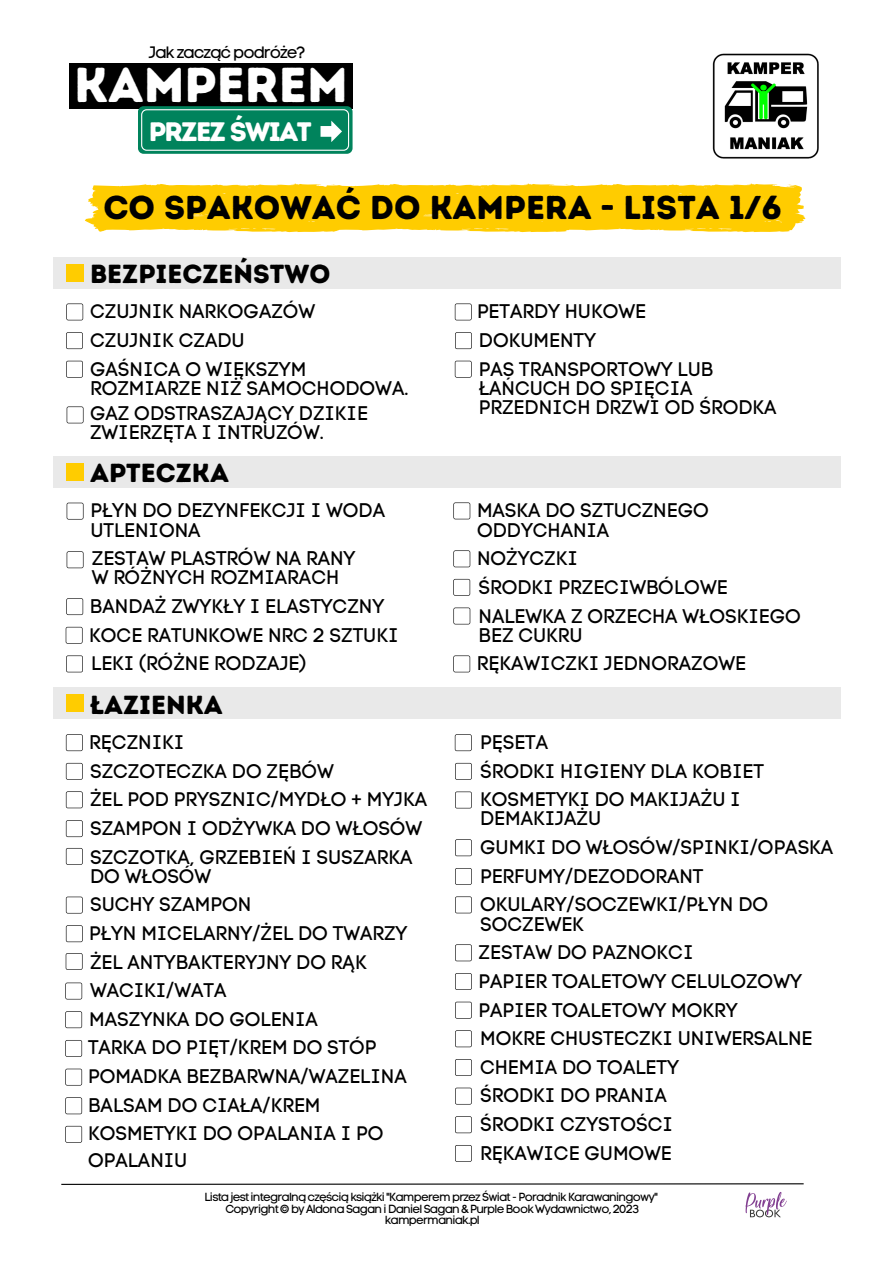
<style>
.page{position:relative;width:893px;height:1264px;background:#fff}
.page>*{position:absolute;margin:0;border:0;box-sizing:border-box;transform-origin:0 0}
.t1{font:49.05px "Intro Rust Base";color:#fff}
.t2{font:33px "Intro Rust Base";color:#000}
.t3{font:26.7px "Intro Rust Base";letter-spacing:-.065em;color:#fff}
.t4{font:26.1px "Intro Rust Base";color:#000}
.t5{font:19.5px/19px "Code Pro Normal LC";color:#000}
.t6{font:16.5px "Code Pro Normal LC";letter-spacing:-.065em;color:#000}
.t7{font:11.7px "Code Pro Normal LC";letter-spacing:-.065em;color:#000}
</style>
<div class="page">
<svg style="left:61px;top:1183px;width:743px;height:2px"></svg>
<div style="left:69px;top:63px;width:283px;height:45px;background:#000"></div>
<div style="left:138px;top:106px;width:214px;height:48px;background:#00835c;border-radius:6px"></div>
<svg style="left:141px;top:109px;width:208px;height:42px"></svg>
<img style="left:712px;top:53px;width:106px;height:106px">
<svg style="left:85px;top:183px;width:720px;height:49px;background:#ffd017"></svg>
<svg style="left:66px;top:303px;width:17px;height:17px"></svg>
<svg style="left:66px;top:332px;width:17px;height:17px"></svg>
<svg style="left:66px;top:361px;width:17px;height:16px"></svg>
<svg style="left:455px;top:303px;width:16px;height:17px"></svg>
<svg style="left:455px;top:332px;width:17px;height:17px"></svg>
<svg style="left:455px;top:361px;width:16px;height:16px"></svg>
<svg style="left:67px;top:502px;width:16px;height:17px"></svg>
<svg style="left:453px;top:607px;width:17px;height:17px"></svg>
<svg style="left:67px;top:551px;width:16px;height:17px"></svg>
<svg style="left:66px;top:598px;width:17px;height:17px"></svg>
<svg style="left:66px;top:627px;width:17px;height:16px"></svg>
<svg style="left:453px;top:502px;width:17px;height:17px"></svg>
<svg style="left:453px;top:550px;width:17px;height:17px"></svg>
<svg style="left:453px;top:655px;width:17px;height:17px"></svg>
<svg style="left:453px;top:579px;width:17px;height:16px"></svg>
<svg style="left:66px;top:655px;width:17px;height:17px"></svg>
<div style="left:53px;top:687px;width:787px;height:32px;background:#e9e9e9"></div>
<div style="left:66px;top:694px;width:18px;height:17px;background:#fc0"></div>
<svg style="left:455px;top:734px;width:16px;height:17px"></svg>
<svg style="left:455px;top:763px;width:17px;height:16px"></svg>
<svg style="left:455px;top:791px;width:17px;height:17px"></svg>
<svg style="left:455px;top:839px;width:17px;height:17px"></svg>
<svg style="left:67px;top:406px;width:16px;height:17px"></svg>
<svg style="left:455px;top:868px;width:17px;height:16px"></svg>
<svg style="left:455px;top:896px;width:17px;height:17px"></svg>
<svg style="left:455px;top:944px;width:17px;height:17px"></svg>
<svg style="left:455px;top:973px;width:17px;height:16px"></svg>
<svg style="left:455px;top:1001px;width:17px;height:17px"></svg>
<svg style="left:455px;top:1030px;width:17px;height:17px"></svg>
<svg style="left:455px;top:1059px;width:17px;height:16px"></svg>
<svg style="left:455px;top:1087px;width:17px;height:17px"></svg>
<svg style="left:455px;top:1116px;width:17px;height:17px"></svg>
<svg style="left:455px;top:1145px;width:17px;height:16px"></svg>
<svg style="left:66px;top:734px;width:17px;height:17px"></svg>
<svg style="left:66px;top:763px;width:17px;height:16px"></svg>
<svg style="left:66px;top:791px;width:17px;height:17px"></svg>
<svg style="left:66px;top:820px;width:17px;height:17px"></svg>
<svg style="left:66px;top:848px;width:17px;height:16px"></svg>
<svg style="left:66px;top:896px;width:17px;height:17px"></svg>
<svg style="left:66px;top:925px;width:17px;height:17px"></svg>
<svg style="left:66px;top:953px;width:17px;height:16px"></svg>
<svg style="left:65px;top:982px;width:17px;height:17px"></svg>
<svg style="left:65px;top:1011px;width:17px;height:17px"></svg>
<svg style="left:65px;top:1040px;width:17px;height:16px"></svg>
<svg style="left:65px;top:1068px;width:17px;height:17px"></svg>
<svg style="left:65px;top:1097px;width:17px;height:17px"></svg>
<svg style="left:65px;top:1125px;width:17px;height:17px"></svg>
<div style="left:53px;top:257px;width:787px;height:31px;background:#e9e9e9"></div>
<div style="left:66px;top:264px;width:18px;height:17px;background:#fc0"></div>
<div style="left:53px;top:456px;width:787px;height:31px;background:#e9e9e9"></div>
<div style="left:66px;top:463px;width:18px;height:17px;background:#fc0"></div>
<svg style="left:745px;top:1192px;width:41px;height:25px"></svg>
<p class="t6" style="left:149px;top:42px;width:158px">Jak zacząć podróże?</p>
<p class="t1" style="left:74px;top:55px;width:275px">KAMPEREM</p>
<p class="t3" style="left:149px;top:115px;width:164px">PRZEZ ŚWIAT</p>
<p class="t2" style="left:103px;top:187px;width:680px">CO SPAKOWAĆ DO KAMPERA - LISTA 1/6</p>
<p class="t4" style="left:90px;top:258px;width:242px">BEZPIECZEŃSTWO</p>
<p class="t5" style="left:90px;top:302px;width:227px">CZUJNIK NARKOGAZÓW</p>
<p class="t5" style="left:90px;top:331px;width:156px">CZUJNIK CZADU</p>
<p class="t5" style="left:90px;top:359px;width:218px">GAŚNICA O WIĘKSZYM</p>
<p class="t5" style="left:90px;top:378px;width:320px">ROZMIARZE NIŻ SAMOCHODOWA.</p>
<p class="t5" style="left:90px;top:404px;width:279px">GAZ ODSTRASZAJĄCY DZIKIE</p>
<p class="t5" style="left:90px;top:423px;width:235px">ZWIERZĘTA I INTRUZÓW.</p>
<p class="t4" style="left:90px;top:457px;width:140px">APTECZKA</p>
<p class="t5" style="left:90px;top:501px;width:296px">PŁYN DO DEZYNFEKCJI I WODA<br>UTLENIONA</p>
<p class="t5" style="left:92px;top:549px;width:265px">ZESTAW PLASTRÓW NA RANY</p>
<p class="t5" style="left:92px;top:568px;width:249px">W RÓŻNYCH ROZMIARACH</p>
<p class="t5" style="left:90px;top:596px;width:296px">BANDAŻ ZWYKŁY I ELASTYCZNY</p>
<p class="t5" style="left:89px;top:625px;width:311px">KOCE RATUNKOWE NRC 2 SZTUKI</p>
<p class="t5" style="left:91px;top:654px;width:217px">LEKI (RÓŻNE RODZAJE)</p>
<p class="t4" style="left:90px;top:689px;width:134px">ŁAZIENKA</p>
<p class="t5" style="left:89px;top:732px;width:96px">RĘCZNIKI</p>
<p class="t5" style="left:90px;top:761px;width:245px">SZCZOTECZKA DO ZĘBÓW</p>
<p class="t5" style="left:90px;top:790px;width:338px">ŻEL POD PRYSZNIC/MYDŁO + MYJKA</p>
<p class="t5" style="left:90px;top:818px;width:333px">SZAMPON I ODŻYWKA DO WŁOSÓW</p>
<p class="t5" style="left:90px;top:847px;width:324px">SZCZOTKA, GRZEBIEŃ I SUSZARKA<br>DO WŁOSÓW</p>
<p class="t5" style="left:90px;top:895px;width:163px">SUCHY SZAMPON</p>
<p class="t5" style="left:89px;top:923px;width:319px">PŁYN MICELARNY/ŻEL DO TWARZY</p>
<p class="t5" style="left:90px;top:952px;width:278px">ŻEL ANTYBAKTERYJNY DO RĄK</p>
<p class="t5" style="left:90px;top:981px;width:138px">WACIKI/WATA</p>
<p class="t5" style="left:88px;top:1037px;width:290px">TARKA DO PIĘT/KREM DO STÓP</p>
<p class="t5" style="left:88px;top:1066px;width:320px">POMADKA BEZBARWNA/WAZELINA</p>
<p class="t5" style="left:88px;top:1095px;width:234px">BALSAM DO CIAŁA/KREM</p>
<p class="t5" style="left:88px;top:1119px;width:297px;line-height:27px">KOSMETYKI DO OPALANIA I PO<br>OPALANIU</p>
<p class="t5" style="left:89px;top:1009px;width:230px">MASZYNKA DO GOLENIA</p>
<p class="t5" style="left:477px;top:302px;width:170px">PETARDY HUKOWE</p>
<p class="t5" style="left:479px;top:331px;width:118px">DOKUMENTY</p>
<p class="t5" style="left:479px;top:359px;width:236px">PAS TRANSPORTOWY LUB</p>
<p class="t5" style="left:479px;top:378px;width:215px">ŁAŃCUCH DO SPIĘCIA</p>
<p class="t5" style="left:479px;top:397px;width:299px">PRZEDNICH DRZWI OD ŚRODKA</p>
<p class="t5" style="left:477px;top:501px;width:233px">MASKA DO SZTUCZNEGO<br>ODDYCHANIA</p>
<p class="t5" style="left:477px;top:549px;width:102px">NOŻYCZKI</p>
<p class="t5" style="left:478px;top:577px;width:251px">ŚRODKI PRZECIWBÓLOWE</p>
<p class="t5" style="left:478px;top:606px;width:324px">NALEWKA Z ORZECHA WŁOSKIEGO<br>BEZ CUKRU</p>
<p class="t5" style="left:477px;top:654px;width:270px">RĘKAWICZKI JEDNORAZOWE</p>
<p class="t5" style="left:480px;top:732px;width:70px">PĘSETA</p>
<p class="t5" style="left:480px;top:761px;width:285px">ŚRODKI HIGIENY DLA KOBIET</p>
<p class="t5" style="left:480px;top:790px;width:262px">KOSMETYKI DO MAKIJAŻU I<br>DEMAKIJAŻU</p>
<p class="t5" style="left:480px;top:837px;width:355px">GUMKI DO WŁOSÓW/SPINKI/OPASKA</p>
<p class="t5" style="left:480px;top:866px;width:225px">PERFUMY/DEZODORANT</p>
<p class="t5" style="left:480px;top:895px;width:289px">OKULARY/SOCZEWKI/PŁYN DO<br>SOCZEWEK</p>
<p class="t5" style="left:478px;top:942px;width:216px">ZESTAW DO PAZNOKCI</p>
<p class="t5" style="left:478px;top:971px;width:325px">PAPIER TOALETOWY CELULOZOWY</p>
<p class="t5" style="left:478px;top:1000px;width:260px">PAPIER TOALETOWY MOKRY</p>
<p class="t5" style="left:480px;top:1028px;width:334px">MOKRE CHUSTECZKI UNIWERSALNE</p>
<p class="t5" style="left:480px;top:1057px;width:200px">CHEMIA DO TOALETY</p>
<p class="t5" style="left:480px;top:1086px;width:188px">ŚRODKI DO PRANIA</p>
<p class="t5" style="left:480px;top:1114px;width:194px">ŚRODKI CZYSTOŚCI</p>
<p class="t5" style="left:480px;top:1143px;width:193px">RĘKAWICE GUMOWE</p>
<p class="t7" style="left:205px;top:1189px;width:455px">Lista jest integralną częścią książki "Kamperem przez Świat - Poradnik Karawaningowy"</p>
<p class="t7" style="left:225px;top:1201px;width:415px">Copyright © by Aldona Sagan i Daniel Sagan &amp; Purple Book Wydawnictwo, 2023</p>
<p class="t7" style="left:385px;top:1213px;width:96px">kampermaniak.pl</p>
</div>
